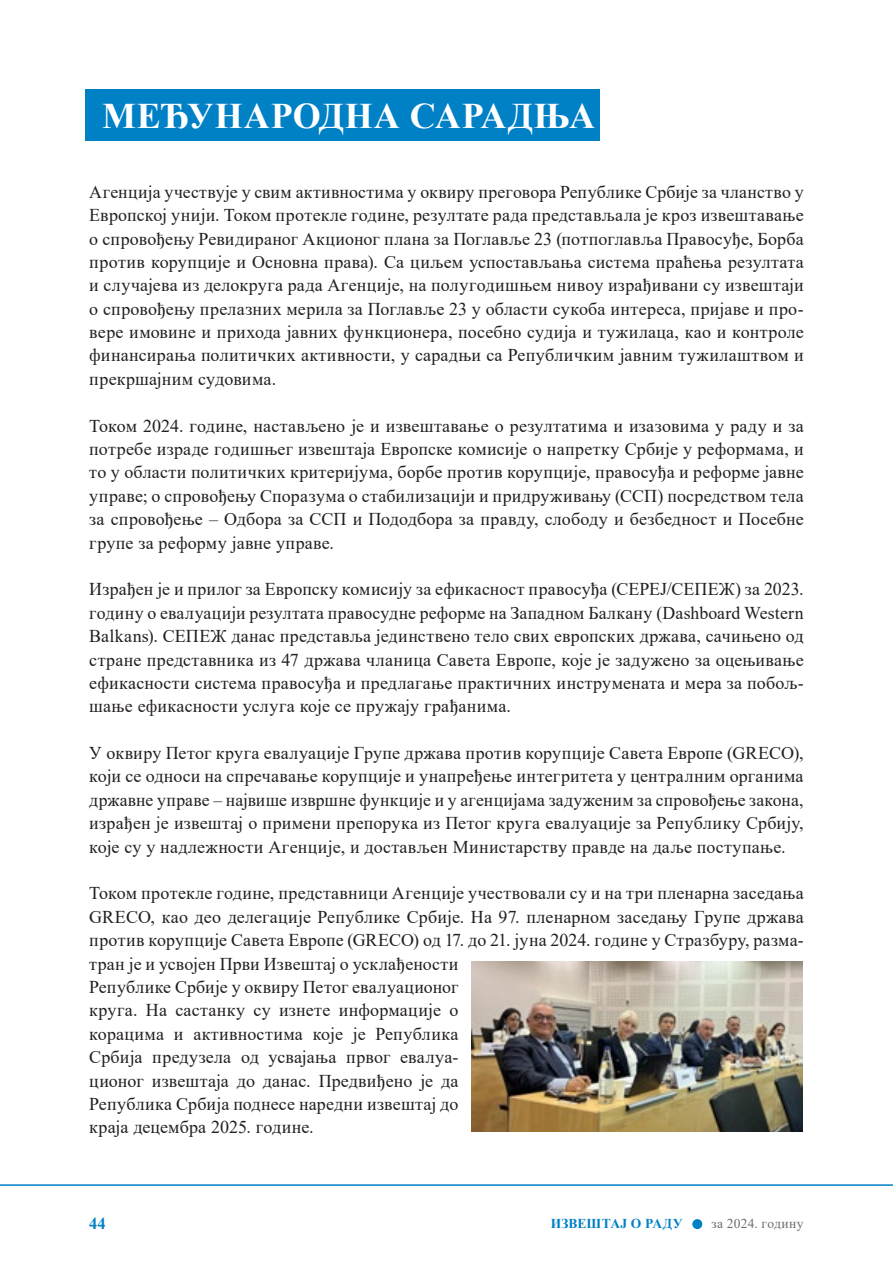
<style>
.page{position:relative;width:893px;height:1263px;background:#fff}
.page>*{position:absolute;margin:0;border:0;box-sizing:border-box;transform-origin:0 0}
.h1_bez_numeracije{font:700 36px "Times New Roman";letter-spacing:.025em;color:#fff}
.p_OSNOVNI_Razmak{font:18px/23.4px "Times New Roman";letter-spacing:.01em;color:#231f20;text-align:justify}
.t1{font:700 16.5px "Times New Roman";color:#0080c5}
.t2{font:700 13.5px "Times New Roman";letter-spacing:.01em;color:#0080c5}
.t3{font:13.5px "Times New Roman";letter-spacing:.025em;color:#6c6d70}
</style>
<div class="page">
<hr style="left:0;top:1184px;width:893px;height:2px;background:#0080c5">
<div style="left:692px;top:1219px;width:10px;height:10px;background:#0080c5;border-radius:50%"></div>
<div style="left:85px;top:90px;width:515px;height:51px;background:#0080c5"></div>
<img style="left:471px;top:962px;width:331px;height:170px">
<h1 class="h1_bez_numeracije" style="left:102px;top:90px;width:495px">МЕЂУНАРОДНА САРАДЊА</h1>
<p class="p_OSNOVNI_Razmak" style="left:89px;top:179px;width:716px">Агенција учествује у свим активностима у оквиру преговора Републике Србије за чланство у Европској унији. Током протекле године, резултате рада представљала је кроз извештавање о спровођењу Ревидираног Акционог плана за Поглавље 23 (потпоглавља Правосуђе, Борба против корупције и Основна права). Са циљем успостављања система праћења резултата и случајева из делокруга рада Агенције, на полугодишњем нивоу израђивани су извештаји о спровођењу прелазних мерила за Поглавље 23 у области сукоба интереса, пријаве и про&shy;вере имовине и прихода јавних функционера, посебно судија и тужилаца, као и контроле финансирања политичких активности, у сарадњи са Републичким јавним тужилаштвом и прекршајним судовима.</p>
<p class="p_OSNOVNI_Razmak" style="left:89px;top:413px;width:716px">Током 2024. године, настављено је и извештавање о резултатима и изазовима у раду и за потребе израде годишњег извештаја Европске комисије о напретку Србије у реформама, и то у области политичких критеријума, борбе против корупције, правосуђа и реформе јавне управе; о спровођењу Споразума о стабилизацији и придруживању (ССП) посредством тела за спровођење – Одбора за ССП и Пододбора за правду, слободу и безбедност и Посебне групе за реформу јавне управе.</p>
<p class="p_OSNOVNI_Razmak" style="left:89px;top:577px;width:716px">Израђен је и прилог за Европску комисију за ефикасност правосуђа (CEPEJ/СЕПЕЖ) за 2023. годину о евалуацији резултата правосудне реформе на Западном Балкану (Dashboard Western Balkans). СЕПЕЖ данас представља јединствено тело свих европских држава, сачињено од стране представника из 47 држава чланица Саветa Европe, које је задужено за оцењивање ефикасности система правосуђа и предлагање практичних инструмената и мера за побољ&shy;шање ефикасности услуга које се пружају грађанима.</p>
<p class="p_OSNOVNI_Razmak" style="left:89px;top:741px;width:716px">У оквиру Петог круга евалуације Групе држава против корупције Савета Европе (GRECO), који се односи на спречавање корупције и унапређење интегритета у централним органима државне управе – највише извршне функције и у агенцијама задуженим за спровођење закона, израђен је извештај о примени препорука из Петог круга евалуације за Републику Србију, које су у надлежности Агенцијe, и достављен Министарству правде на даље поступање.</p>
<p class="p_OSNOVNI_Razmak" style="left:89px;top:881px;width:716px;text-align:left">Током протекле године, представници Агенције учествовали су и на три пленарна заседања GRECO, као део делегације Републике Србије. На 97. пленарном заседању Групе држава против корупције Савета Европе (GRECO) од 17. до 21. јуна 2024. године у Стразбуру, разма&shy;тран је и усвојен Први Извештај о усклађености<br>Републике Србије у оквиру Петог евалуационог<br>круга. На састанку су изнете информације о<br>корацима и активностима које је Република<br>Србија предузела од усвајања првог евалуа-<br>ционог извештаја до данас. Предвиђено је да<br>Република Србија поднесе наредни извештај до<br>краја децембра 2025. године.</p>
<p class="t1" style="left:89px;top:1211px;width:18px">44</p>
<p class="t2" style="left:551px;top:1214px;width:133px">ИЗВЕШТАЈ О РАДУ</p>
<p class="t3" style="left:712px;top:1214px;width:94px">за 2024. годину</p>
</div>
